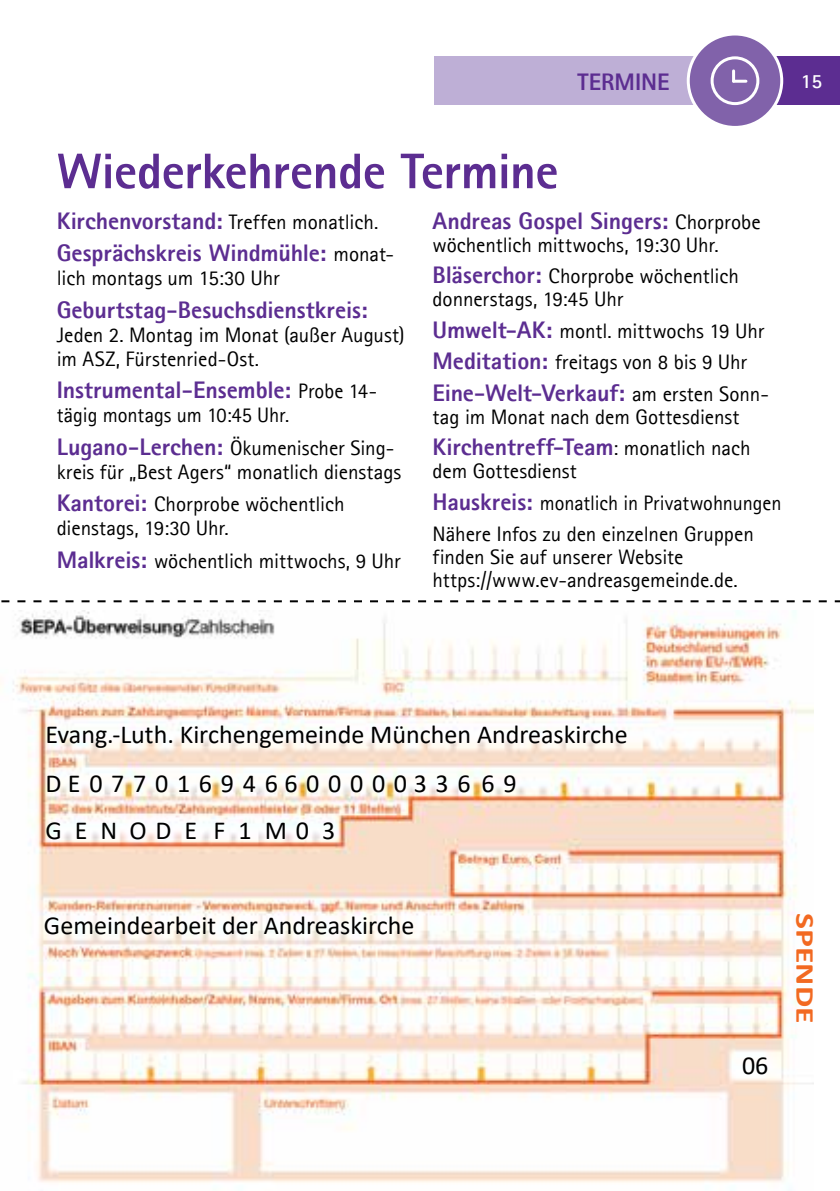
<style>
.page{position:relative;width:840px;height:1191px;background:#fff}
.page>*{position:absolute;margin:0;border:0;box-sizing:border-box;transform-origin:0 0}
.t1{font:800 50px "Agfa Rotis Sans Serif";letter-spacing:-.01em;color:#5c2d91}
.t2{font:26px/47.4px "Calibri";color:#000}
.t3{font:700 26px "Calibri";color:#f26921;scale:1.3 1}
.t4{font:800 24px "Agfa Rotis Sans Serif";letter-spacing:-.005em;color:#5c2d91}
.t5{font:21px/31.6px "Agfa Rotis Sans Serif";color:#000}
.t6{font:700 20px "Agfa Rotis Sans Serif";color:#fff}
.s1{font-weight:800;font-size:24px;color:#5c2d91}
.s2{font-weight:400;font-size:21px;color:#000}
</style>
<div class="page">
<div style="left:434px;top:57px;width:263px;height:48px;background:#beafd6"></div>
<div style="left:758px;top:57px;width:81px;height:48px;background:#5c2d91"></div>
<div style="left:687px;top:34px;width:94px;height:93px;background:#8162aa;border-radius:50%"></div>
<div style="left:686px;top:33px;width:96px;height:96px;border:3px solid #fff;border-radius:50%"></div>
<div style="left:710px;top:56px;width:49px;height:49px;border:3px solid #fff;border-radius:50%"></div>
<svg style="left:732px;top:71px;width:13px;height:12px"></svg>
<svg style="left:1px;top:600px;width:838px;height:2px"></svg>
<img style="left:13px;top:611px;width:799px;height:572px">
<p class="t4" style="left:577px;top:67px;width:91px">Termine</p>
<p class="t6" style="left:800px;top:68px;width:23px">15</p>
<h1 class="t1" style="left:57px;top:139px;width:503px">Wiederkehrende Termine</h1>
<p class="t5" style="left:57px;top:206px;width:323px"><span class="s1">Kirchenvorstand:</span> Treffen monatlich.</p>
<p class="t4" style="left:57px;top:238px;width:338px">Gesprächskreis Windmühle: <span class="s2">monat-</span></p>
<p class="t5" style="left:57px;top:262px;width:224px">lich montags um 15:30 Uhr</p>
<p class="t4" style="left:57px;top:294px;width:312px">Geburtstag-Besuchsdienstkreis:</p>
<p class="t5" style="left:57px;top:322px;width:349px;line-height:24px">Jeden 2. Montag im Monat (außer August) im ASZ, Fürstenried-Ost.</p>
<p class="t4" style="left:57px;top:375px;width:321px">Instrumental-Ensemble: <span class="s2">Probe 14-</span></p>
<p class="t5" style="left:57px;top:399px;width:339px;line-height:32.6px">tägig montags um 10:45 Uhr.<br><span class="s1">Lugano-Lerchen:</span> Ökumenischer Sing-</p>
<p class="t5" style="left:57px;top:455px;width:346px;line-height:32.6px">kreis für „Best Agers“ monatlich dienstags<br><span class="s1">Kantorei:</span> Chorprobe wöchentlich</p>
<p class="t5" style="left:57px;top:512px;width:345px;line-height:32.6px">dienstags, 19:30 Uhr.<br><span class="s1">Malkreis:</span> wöchentlich mittwochs, 9 Uhr</p>
<p class="t4" style="left:432px;top:205px;width:329px">Andreas Gospel Singers: <span class="s2">Chorprobe</span></p>
<p class="t5" style="left:432px;top:229px;width:308px">wöchentlich mittwochs, 19:30 Uhr.<br><span class="s1">Bläserchor:</span> Chorprobe wöchentlich</p>
<p class="t5" style="left:432px;top:283px;width:333px">donnerstags, 19:45 Uhr<br><span class="s1">Umwelt-AK:</span> montl. mittwochs 19 Uhr<br><span class="s1">Meditation:</span> freitags von 8 bis 9 Uhr</p>
<p class="t4" style="left:432px;top:377px;width:338px">Eine-Welt-Verkauf: <span class="s2">am ersten Sonn-</span></p>
<p class="t5" style="left:432px;top:401px;width:308px">tag im Monat nach dem Gottesdienst</p>
<p class="t4" style="left:432px;top:432px;width:319px">Kirchentreff-Team<span class="s2">: monatlich nach</span></p>
<p class="t5" style="left:432px;top:455px;width:350px">dem Gottesdienst<br><span class="s1">Hauskreis:</span> monatlich in Privatwohnungen<br>Nähere Infos zu den einzelnen Gruppen</p>
<p class="t5" style="left:432px;top:545px;width:306px;line-height:23px">finden Sie auf unserer Website https://www.ev-andreasgemeinde.de.</p>
<p class="t2" style="left:45px;top:710px;width:583px">Evang.-Luth. Kirchengemeinde München Andreaskirche</p>
<p class="t2" style="left:45px;top:759px;width:472px">D E 0 7 7 0 1 6 9 4 6 6 0 0 0 0 0 3 3 6 6 9<br>G E N O D E F 1 M 0 3</p>
<p class="t2" style="left:44px;top:900px;width:372px">Gemeindearbeit der Andreaskirche</p>
<p class="t2" style="left:741px;top:1041px;width:28px">06</p>
<p class="t3" style="left:823px;top:913px;width:87px;rotate:90deg">SPENDE</p>
</div>
